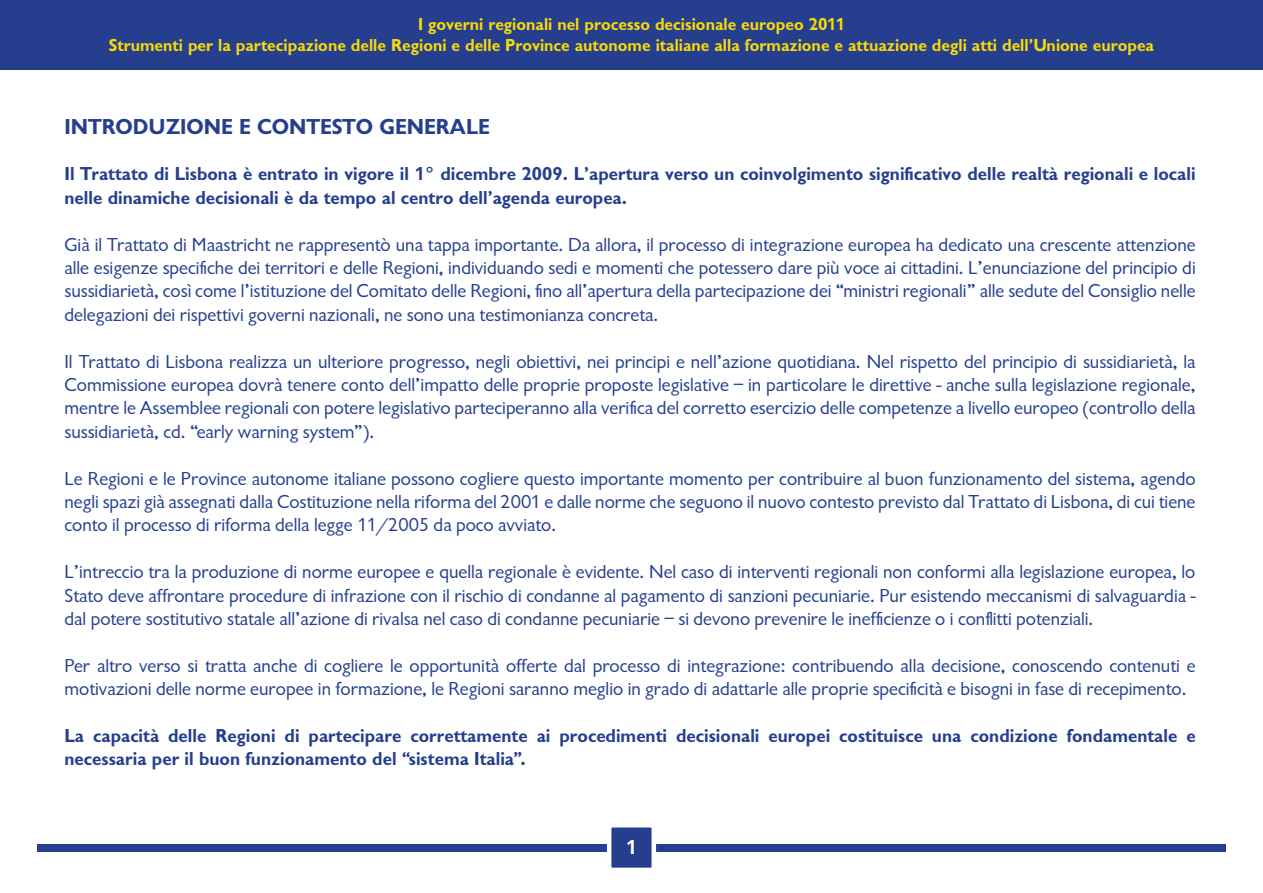
<style>
.page{position:relative;width:1263px;height:893px;background:#fff}
.page>*{position:absolute;margin:0;border:0;box-sizing:border-box;transform-origin:0 0}
.t1{font:22.5px "Gill Sans Bld";color:#253f8e}
.t2{font:21px "Gill Sans Bld";color:#fff}
.t3{font:19.5px/23.4px "Gill Sans Rgl";color:#253f8e;text-align:justify}
.t4{font:19.5px/23.4px "Gill Sans Bld";color:#253f8e}
.t5{font:18px/21.6px "Gill Sans Bld";color:#f8da08;text-align:center}
</style>
<div class="page">
<div style="left:37px;top:844px;width:1188px;height:7px;background:#253f8e"></div>
<div style="left:607px;top:823px;width:49px;height:49px;background:#253f8e;border:4px solid #fff"></div>
<div style="left:0;top:0;width:1263px;height:69px;background:#253f8e"></div>
<p class="t5" style="left:109px;top:14px;width:1047px">I governi regionali nel processo decisionale europeo 2011<br>Strumenti per la partecipazione delle Regioni e delle Province autonome italiane alla formazione e attuazione degli atti dell’Unione europea</p>
<p class="t1" style="left:64px;top:111px;width:427px">Introduzione e contesto generale</p>
<p class="t4" style="left:64px;top:164px;width:1132px">Il Trattato di Lisbona è entrato in vigore il 1° dicembre 2009. L’apertura verso un coinvolgimento significativo delle realtà regionali e locali nelle dinamiche decisionali è da tempo al centro dell’agenda europea.</p>
<p class="t3" style="left:64px;top:234px;width:1133px">Già il Trattato di Maastricht ne rappresentò una tappa importante. Da allora, il processo di integrazione europea ha dedicato una crescente attenzione alle esigenze specifiche dei territori e delle Regioni, individuando sedi e momenti che potessero dare più voce ai cittadini. L’enunciazione del principio di sussidiarietà, così come l’istituzione del Comitato delle Regioni, fino all’apertura della partecipazione dei “ministri regionali” alle sedute del Consiglio nelle delegazioni dei rispettivi governi nazionali, ne sono una testimonianza concreta.</p>
<p class="t3" style="left:64px;top:351px;width:1132px">Il Trattato di Lisbona realizza un ulteriore progresso, negli obiettivi, nei principi e nell’azione quotidiana. Nel rispetto del principio di sussidiarietà, la Commissione europea dovrà tenere conto dell’impatto delle proprie proposte legislative – in particolare le direttive - anche sulla legislazione regionale, mentre le Assemblee regionali con potere legislativo parteciperanno alla verifica del corretto esercizio delle competenze a livello europeo (controllo della sussidiarietà, cd. “early warning system”).</p>
<p class="t3" style="left:64px;top:468px;width:1132px">Le Regioni e le Province autonome italiane possono cogliere questo importante momento per contribuire al buon funzionamento del sistema, agendo negli spazi già assegnati dalla Costituzione nella riforma del 2001 e dalle norme che seguono il nuovo contesto previsto dal Trattato di Lisbona, di cui tiene conto il processo di riforma della legge 11/2005 da poco avviato.</p>
<p class="t3" style="left:64px;top:562px;width:1133px">L’intreccio tra la produzione di norme europee e quella regionale è evidente. Nel caso di interventi regionali non conformi alla legislazione europea, lo Stato deve affrontare procedure di infrazione con il rischio di condanne al pagamento di sanzioni pecuniarie. Pur esistendo meccanismi di salvaguardia - dal potere sostitutivo statale all’azione di rivalsa nel caso di condanne pecuniarie – si devono prevenire le inefficienze o i conflitti potenziali.</p>
<p class="t3" style="left:64px;top:655px;width:1132px">Per altro verso si tratta anche di cogliere le opportunità offerte dal processo di integrazione: contribuendo alla decisione, conoscendo contenuti e motivazioni delle norme europee in formazione, le Regioni saranno meglio in grado di adattarle alle proprie specificità e bisogni in fase di recepimento.</p>
<p class="t4" style="left:64px;top:725px;width:1133px">La capacità delle Regioni di partecipare correttamente ai procedimenti decisionali europei costituisce una condizione fondamentale e necessaria per il buon funzionamento del “sistema Italia”.</p>
<p class="t2" style="left:626px;top:833px;width:13px">1</p>
</div>
